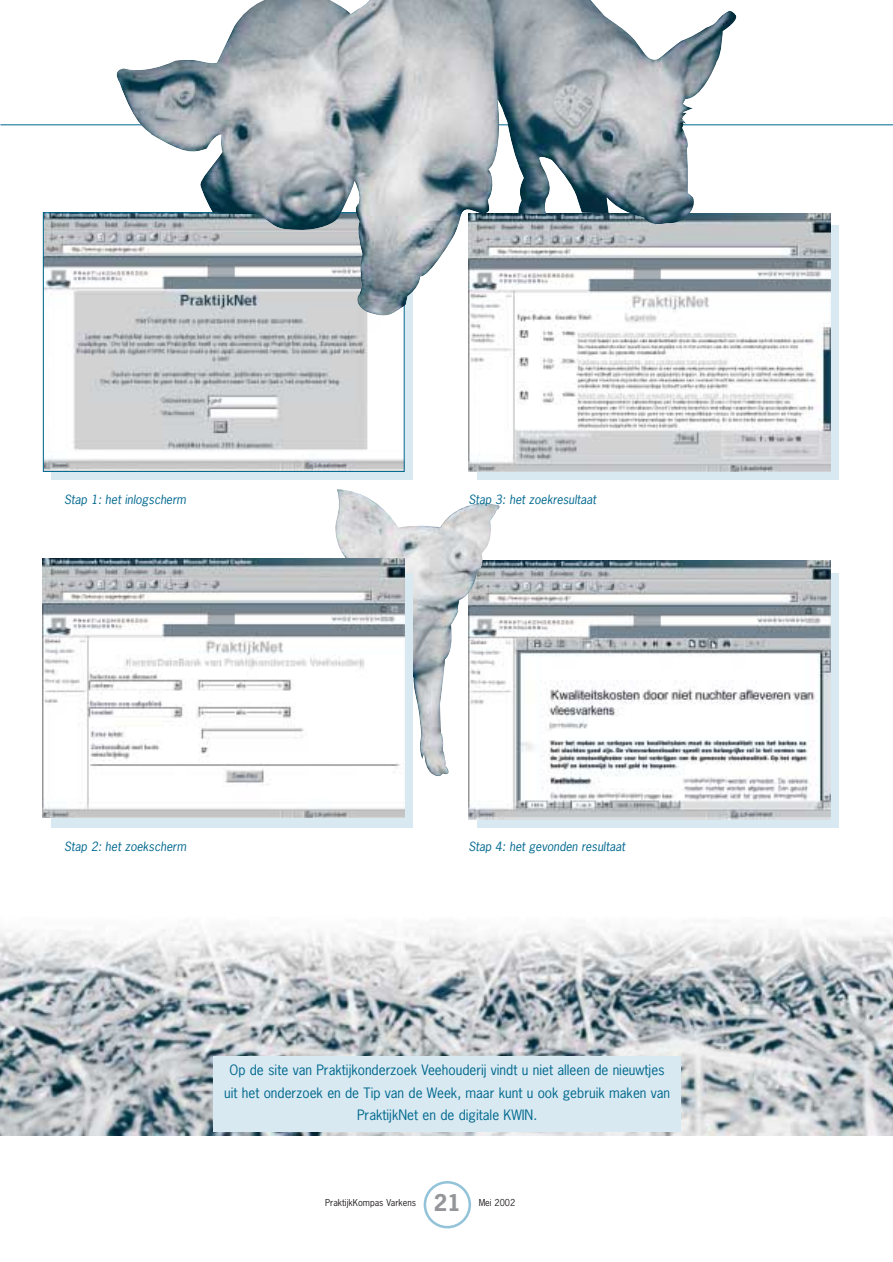
<style>
.page{position:relative;width:893px;height:1262px;background:#fff}
.page>*{position:absolute;margin:0;border:0;box-sizing:border-box;transform-origin:0 0}
.t1{font:700 21.75px "News Gothic";color:#939598}
.t2{font:13.5px/22.5px "News Gothic";color:#00688f;text-align:center}
.t3{font:12px "News Gothic";color:#00688f}
.t4{font:9px "News Gothic";color:#231f20}
</style>
<div class="page">
<div style="left:477px;top:573px;width:361px;height:254px;background:#d8e9f1"></div>
<img style="left:468px;top:560px;width:362px;height:259px">
<img style="left:335px;top:489px;width:165px;height:288px">
<img style="left:0;top:927px;width:892px;height:208px">
<div style="left:477px;top:225px;width:361px;height:254px;background:#d8e9f1"></div>
<div style="left:51px;top:573px;width:362px;height:254px;background:#d8e9f1"></div>
<svg style="left:51px;top:225px;width:362px;height:254px;background:#c3dbe5"></svg>
<hr style="left:0;top:124px;width:892px;height:1px;background:#00688f">
<svg style="left:423px;top:1181px;width:48px;height:47px"></svg>
<div style="left:213px;top:1056px;width:468px;height:75px;background:#d8e9f1"></div>
<img style="left:45px;top:214px;width:357px;height:256px">
<img style="left:43px;top:558px;width:361px;height:260px">
<img style="left:468px;top:213px;width:362px;height:259px">
<img style="left:111px;top:0;width:628px;height:316px">
<p class="t3" style="left:64px;top:495px;width:125px">Stap 1: het inlogscherm</p>
<p class="t3" style="left:468px;top:495px;width:131px">Stap 3: het zoekresultaat</p>
<p class="t3" style="left:64px;top:841px;width:125px">Stap 2: het zoekscherm</p>
<p class="t3" style="left:468px;top:841px;width:159px">Stap 4: het gevonden resultaat</p>
<p class="t2" style="left:224px;top:1060px;width:447px">Op de site van Praktijkonderzoek Veehouderij vindt u niet alleen de nieuwtjes uit het onderzoek en de Tip van de Week, maar kunt u ook gebruik maken van<br>PraktijkNet en de digitale KWIN.</p>
<h1 class="t1" style="left:434px;top:1194px;width:29px">21</h1>
<p class="t4" style="left:325px;top:1199px;width:92px">PraktijkKompas Varkens</p>
<p class="t4" style="left:478px;top:1199px;width:38px">Mei 2002</p>
</div>
